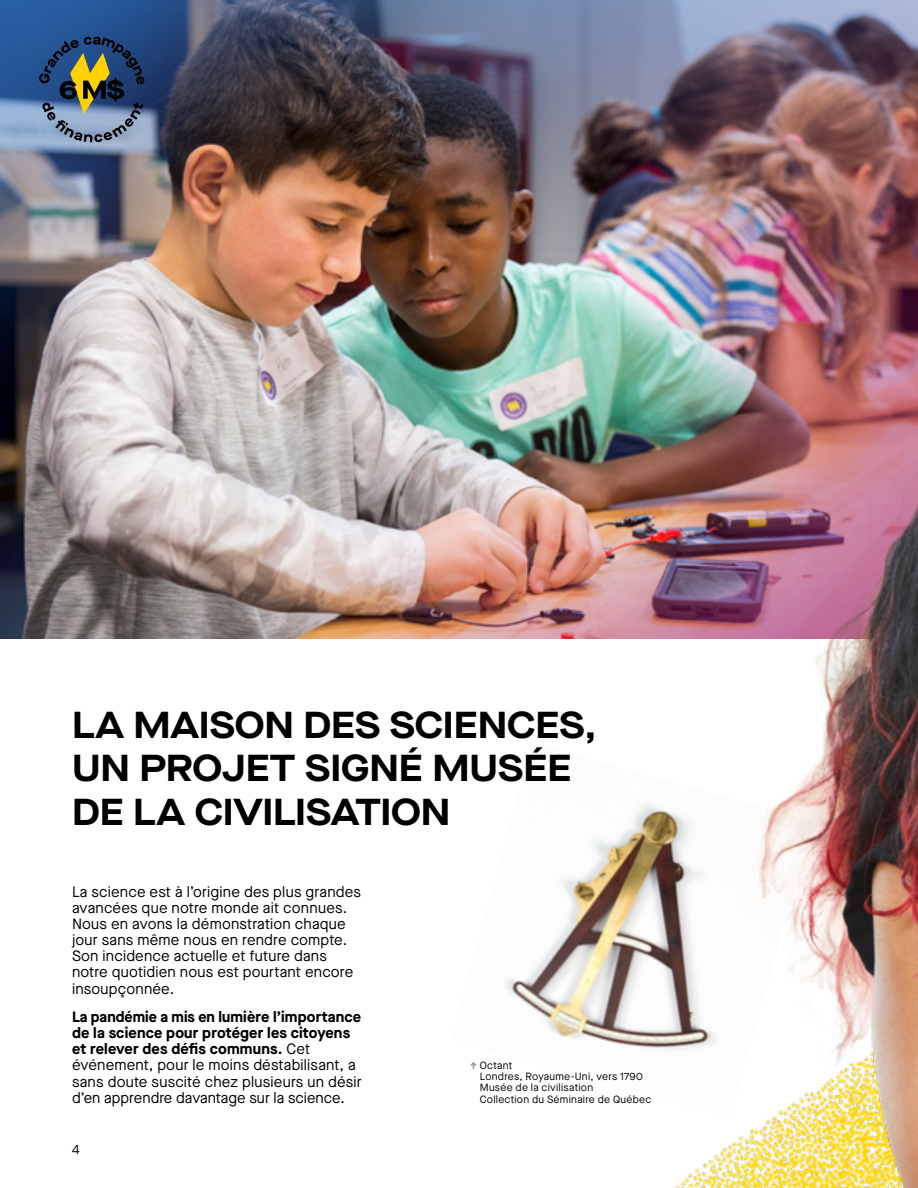
<style>
.page{position:relative;width:918px;height:1188px;background:#fff}
.page>*{position:absolute;margin:0;border:0;box-sizing:border-box;transform-origin:0 0}
.t1{font:700 expanded 37.5px/43.2px "Maison Neue";color:#000}
.t2{font:15px/16.2px "Maison Neue";letter-spacing:.01em;color:#000}
.t3{font:13.5px "Maison Neue";color:#000}
.t4{font:10.5px/11.4px "Maison Neue";letter-spacing:.025em;color:#000}
.s1{font-weight:700}
.s2{font-weight:700;color:#969798}
</style>
<div class="page">
<img style="left:522px;top:805px;width:125px;height:243px">
<img style="left:0;top:0;width:918px;height:639px">
<img style="left:647px;top:311px;width:271px;height:877px">
<svg style="left:39px;top:37px;width:106px;height:105px;background:#516576"></svg>
<h1 class="t1" style="left:72px;top:703px;width:526px">LA MAISON DES SCIENCES,<br>UN PROJET SIGNÉ MUSÉE<br>DE LA CIVILISATION</h1>
<p class="t2" style="left:72px;top:883px;width:291px">La science est à l’origine des plus grandes avancées que notre monde ait connues.<br>Nous en avons la démonstration chaque jour sans même nous en rendre compte.<br>Son incidence actuelle et future dans notre quotidien nous est pourtant encore insoupçonnée.</p>
<p class="t2" style="left:72px;top:1008px;width:291px"><span class="s1">La pandémie a mis en lumière l’importance de la science pour protéger les citoyens et relever des défis communs.</span> Cet événement, pour le moins déstabilisant, a sans doute suscité chez plusieurs un désir d’en apprendre davantage sur la science.</p>
<p class="t3" style="left:72px;top:1141px;width:9px">4</p>
<p class="t4" style="left:480px;top:1059px;width:173px;text-indent:-10px"><span class="s2">↑</span> Octant<br>Londres, Royaume-Uni, vers 1790<br>Musée de la civilisation<br>Collection du Séminaire de Québec</p>
</div>
